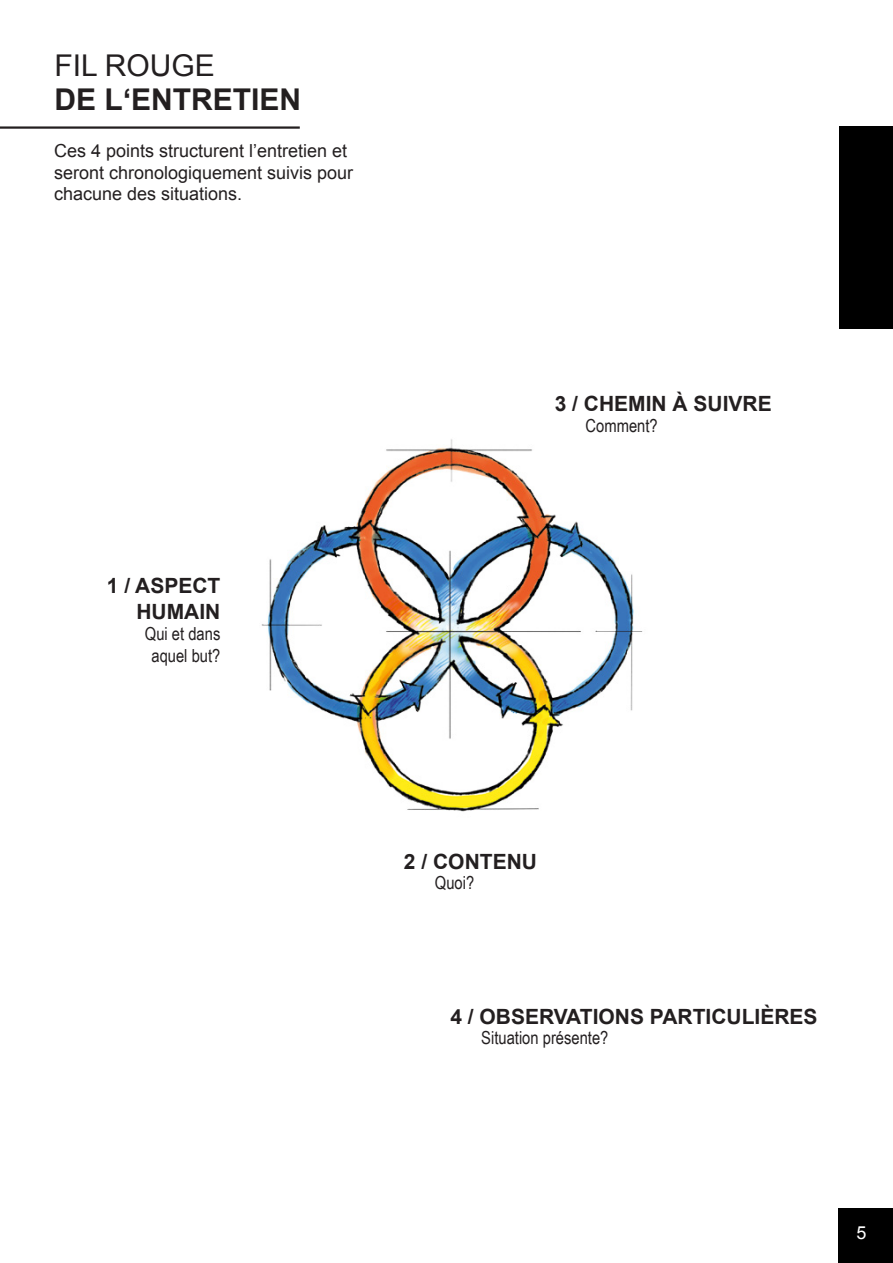
<style>
.page{position:relative;width:893px;height:1263px;background:#fff}
.page>*{position:absolute;margin:0;border:0;box-sizing:border-box;transform-origin:0 0}
.Subtitle{font:700 30px "Arial";color:#231f20}
.Subtitle-2{font:30px "Arial";color:#231f20}
.t1{font:700 21px "Arial";color:#231f20}
.t2{font:18px/21.6px "Arial";color:#231f20}
.t3{font:18px "Arial Narrow";color:#231f20}
.t4{font:18px "Arial";color:#fff}
</style>
<div class="page">
<div style="left:839px;top:126px;width:54px;height:203px;background:#000"></div>
<div style="left:839px;top:1209px;width:54px;height:54px;background:#000"></div>
<img style="left:261px;top:439px;width:382px;height:373px">
<hr style="left:0;top:126px;width:300px;height:3px;background:#231f20">
<p class="Subtitle-2" style="left:54px;top:46px;width:162px">FIL ROUGE</p>
<p class="Subtitle" style="left:54px;top:80px;width:248px">DE L‘ENTRETIEN</p>
<p class="t2" style="left:54px;top:140px;width:301px">Ces 4 points structurent l’entretien et seront chronologiquement suivis pour chacune des situations.</p>
<p class="t1" style="left:107px;top:572px;width:115px">1 / ASPECT</p>
<p class="t1" style="left:136px;top:597px;width:85px">HUMAIN</p>
<p class="t3" style="left:145px;top:621px;width:77px">Qui et dans</p>
<p class="t3" style="left:151px;top:642px;width:70px">aquel but?</p>
<p class="t1" style="left:555px;top:390px;width:219px">3 / CHEMIN À SUIVRE</p>
<p class="t3" style="left:586px;top:412px;width:74px">Comment?</p>
<p class="t1" style="left:404px;top:848px;width:135px">2 / CONTENU</p>
<p class="t3" style="left:435px;top:870px;width:41px">Quoi?</p>
<p class="t1" style="left:450px;top:1002px;width:369px">4 / OBSERVATIONS PARTICULIÈRES</p>
<p class="t3" style="left:481px;top:1024px;width:129px">Situation présente?</p>
<p class="t4" style="left:856px;top:1221px;width:12px">5</p>
</div>
